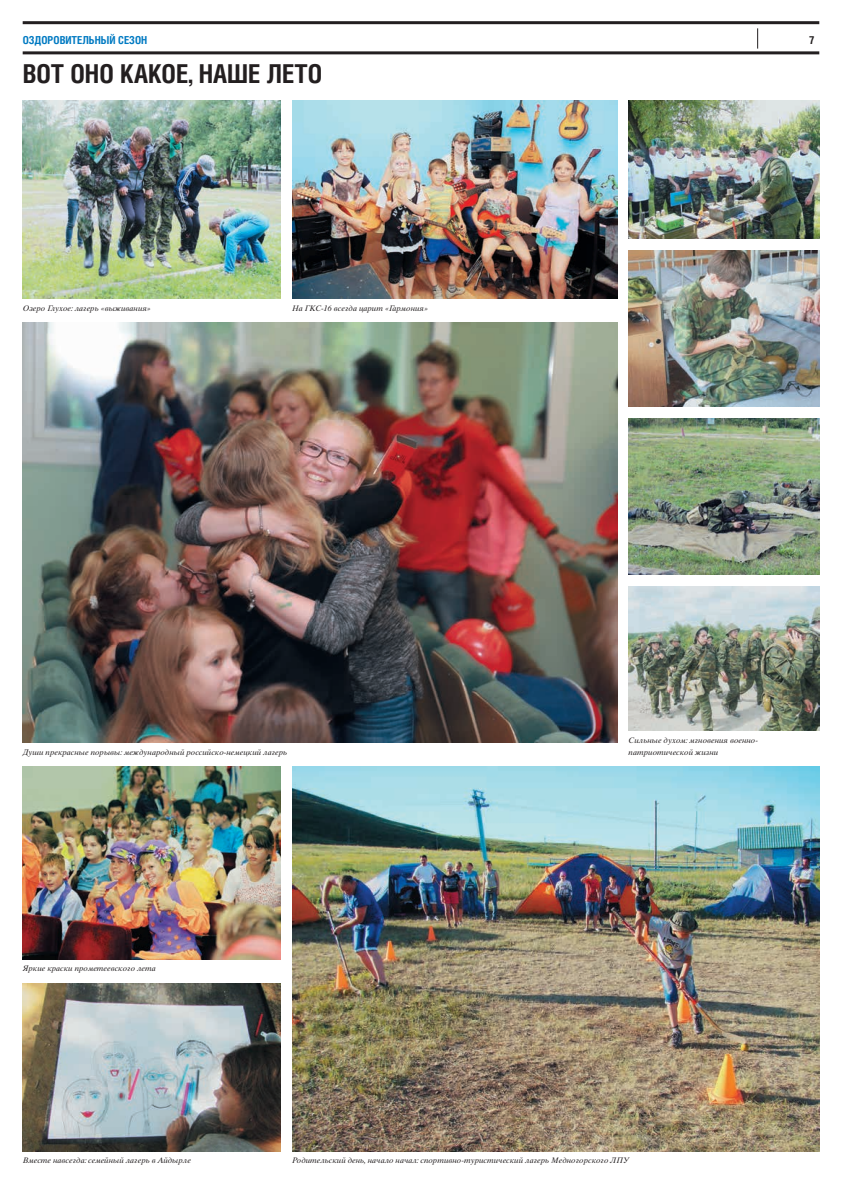
<style>
.page{position:relative;width:842px;height:1191px;background:#fff}
.page>*{position:absolute;margin:0;border:0;box-sizing:border-box;transform-origin:0 0}
.t1{font:700 26px "Helios Cond";color:#231f20}
.t2{font:700 11px "Helios Cond";color:#007ac2}
.t3{font:700 11px "Helios Cond";color:#231f20}
.t4{font:italic 8px/12px "Times Ten C";color:#231f20}
</style>
<div class="page">
<hr style="left:23px;top:21px;width:796px;height:3px;background:#231f20">
<hr style="left:23px;top:51px;width:796px;height:3px;background:#231f20">
<svg style="left:757px;top:28px;width:1px;height:21px"></svg>
<img style="left:23px;top:323px;width:594px;height:420px">
<img style="left:292px;top:101px;width:325px;height:197px">
<img style="left:629px;top:101px;width:190px;height:138px">
<img style="left:629px;top:251px;width:190px;height:156px">
<img style="left:629px;top:419px;width:190px;height:156px">
<img style="left:629px;top:587px;width:190px;height:144px">
<img style="left:23px;top:101px;width:258px;height:198px">
<img style="left:23px;top:767px;width:258px;height:192px">
<img style="left:23px;top:983px;width:258px;height:168px">
<img style="left:292px;top:767px;width:527px;height:384px">
<h2 class="t2" style="left:23px;top:33px;width:62px">ОЗДОРОВИТЕЛЬНЫЙ</h2>
<h2 class="t2" style="left:118px;top:33px;width:29px">СЕЗОН</h2>
<h2 class="t3" style="left:809px;top:33px;width:7px">7</h2>
<h1 class="t1" style="left:23px;top:58px;width:15px">Вот</h1>
<h1 class="t1" style="left:70px;top:58px;width:239px">оно какое, наше лето</h1>
<p class="t4" style="left:23px;top:302px;width:130px">Озеро Глухое: лагерь «выживания»</p>
<p class="t4" style="left:292px;top:302px;width:137px">На ГКС-16 всегда царит «Гармония»</p>
<p class="t4" style="left:23px;top:746px;width:266px">Души прекрасные порывы: международный российско-немецкий лагерь</p>
<p class="t4" style="left:23px;top:962px;width:135px">Яркие краски прометеевского лета</p>
<p class="t4" style="left:629px;top:734px;width:131px">Сильные духом: мгновения военно&shy;патриотической жизни</p>
<p class="t4" style="left:23px;top:1154px;width:170px">Вместе навсегда: семейный лагерь в Айдырле</p>
<p class="t4" style="left:292px;top:1154px;width:338px">Родительский день, начало начал: спортивно-туристический лагерь Медногорского ЛПУ</p>
</div>
